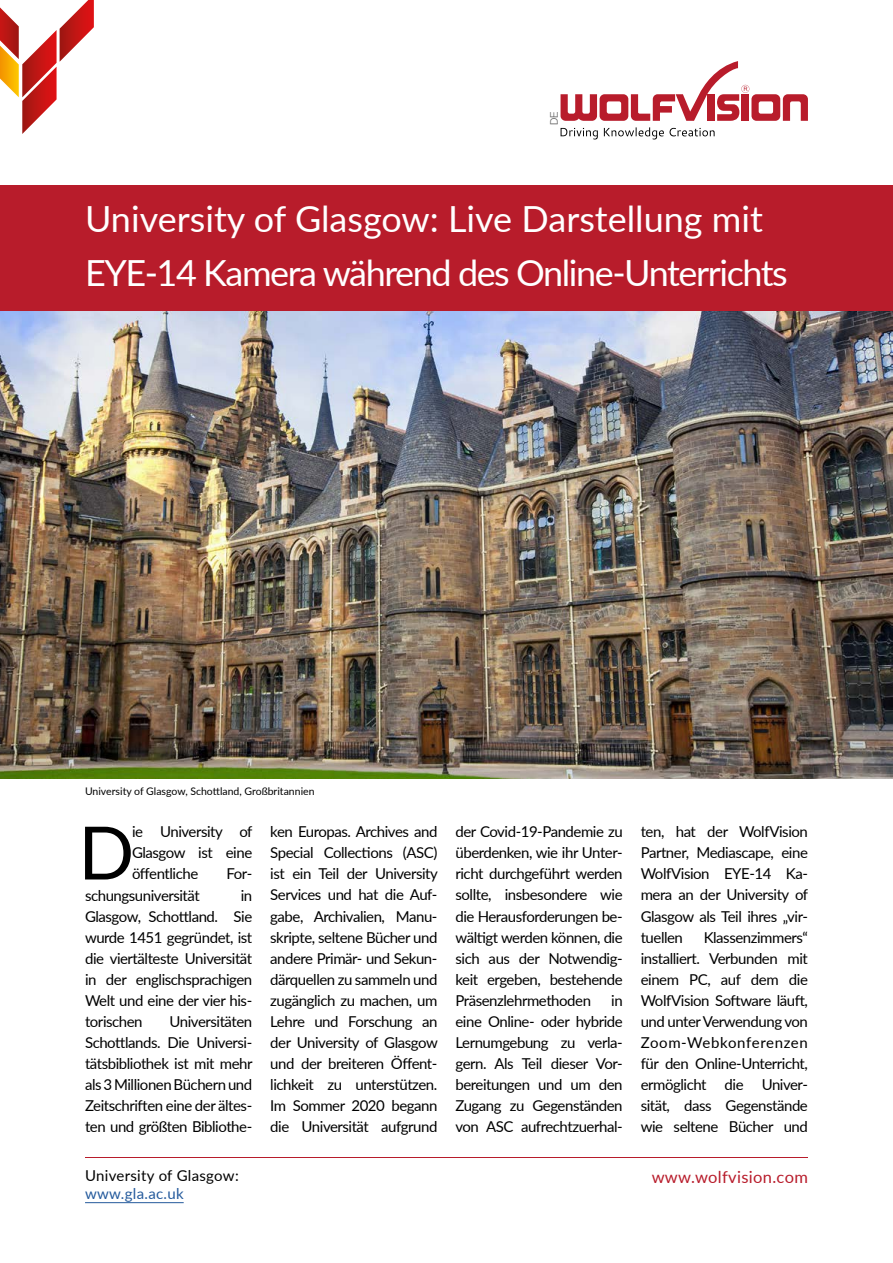
<style>
.page{position:relative;width:893px;height:1263px;background:#fff}
.page>*{position:absolute;margin:0;border:0;box-sizing:border-box;transform-origin:0 0}
.t1{font:73.65px "Lato";color:#000}
.t2{font:36px/54px "Lato";letter-spacing:-.025em;color:#fff}
.t3{font:16.5px "Lato";letter-spacing:.02em;color:#b81c2b}
.t4{font:15px/21px "Lato";letter-spacing:-.03em;color:#000;text-align:justify}
.t5{font:15px "Lato";letter-spacing:.02em;color:#000}
.t6{font:15px "Lato";letter-spacing:.02em;color:#245a9c}
.t7{font:10.5px "Lato";color:#000}
.t8{font:300 10.5px "Helvetica Neue LT Pro";color:#565656}
</style>
<div class="page">
<div style="left:0;top:185px;width:893px;height:126px;background:#b81c2b"></div>
<hr style="left:85px;top:1157px;width:723px;height:1px;background:#b81c2b">
<svg style="left:0;top:0;width:94px;height:134px"></svg>
<img style="left:0;top:311px;width:893px;height:467px">
<hr style="left:85px;top:1202px;width:99px;height:1px;background:#245a9c">
<svg style="left:561px;top:127px;width:154px;height:12px"></svg>
<svg style="left:561px;top:61px;width:247px;height:60px"></svg>
<p class="t8" style="left:548px;top:125px;width:15px;rotate:-90deg">DE</p>
<h2 class="t2" style="left:85px;top:191px;width:704px">University of Glasgow: Live Darstellung mit<br>EYE-14 Kamera während des Online-Unterrichts</h2>
<p class="t7" style="left:85px;top:784px;width:231px">University of Glasgow, Schottland, Großbritannien</p>
<h1 class="t1" style="left:78px;top:800px;width:57px">D</h1>
<p class="t4" style="left:132px;top:821px;width:122px">ie University of Glasgow ist eine öffentliche</p>
<p class="t4" style="left:227px;top:863px;width:27px">For-</p>
<p class="t4" style="left:85px;top:884px;width:116px">schungsuniversität</p>
<p class="t4" style="left:85px;top:884px;width:169px;text-indent:156px">in Glasgow, Schottland. Sie wurde 1451 gegründet, ist die viertälteste Universität in der englischsprachigen Welt und eine der vier his&shy;torischen</p>
<p class="t4" style="left:85px;top:1010px;width:169px;text-indent:84px">Universitäten Schottlands. Die Universi&shy;tätsbibliothek ist mit mehr als 3 Millionen Büchern und Zeitschriften eine der ältes&shy;ten und größten Bibliothe-</p>
<p class="t5" style="left:85px;top:1165px;width:155px">University of Glasgow:</p>
<p class="t6" style="left:85px;top:1183px;width:100px">www.gla.ac.uk</p>
<p class="t4" style="left:270px;top:821px;width:169px">ken Europas. Archives and Special Collections (ASC) ist ein Teil der University Services und hat die Auf&shy;gabe, Archivalien, Manu&shy;skripte, seltene Bücher und andere Primär- und Sekun&shy;därquellen zu sammeln und zugänglich zu machen, um Lehre und Forschung an der University of Glasgow und der breiteren Öffent&shy;lichkeit zu unterstützen.<br>Im Sommer 2020 begann die Universität aufgrund</p>
<p class="t4" style="left:455px;top:821px;width:169px">der Covid-19-Pandemie zu überdenken, wie ihr Unter&shy;richt durchgeführt werden sollte, insbesondere wie die Herausforderungen be&shy;wältigt werden können, die sich aus der Notwendig&shy;keit ergeben, bestehende Präsenzlehrmethoden</p>
<p class="t4" style="left:455px;top:989px;width:169px;text-indent:156px">in eine Online- oder hybride Lernumgebung zu verla&shy;gern. Als Teil dieser Vor&shy;bereitungen und um den Zugang zu Gegenständen von ASC aufrechtzuerhal-</p>
<p class="t4" style="left:641px;top:821px;width:169px">ten, hat der WolfVision Partner, Mediascape, eine WolfVision EYE-14 Ka&shy;mera an der University of Glasgow als Teil ihres „vir&shy;tuellen</p>
<p class="t4" style="left:641px;top:926px;width:169px;text-indent:63px">Klassenzimmers“ installiert. Verbunden mit einem PC, auf dem die WolfVision Software läuft, und unter Verwendung von Zoom-Webkonferenzen für den Online-Unterricht, ermöglicht die Univer&shy;sität, dass Gegenstände wie seltene Bücher und</p>
<p class="t3" style="left:652px;top:1165px;width:158px">www.wolfvision.com</p>
</div>
